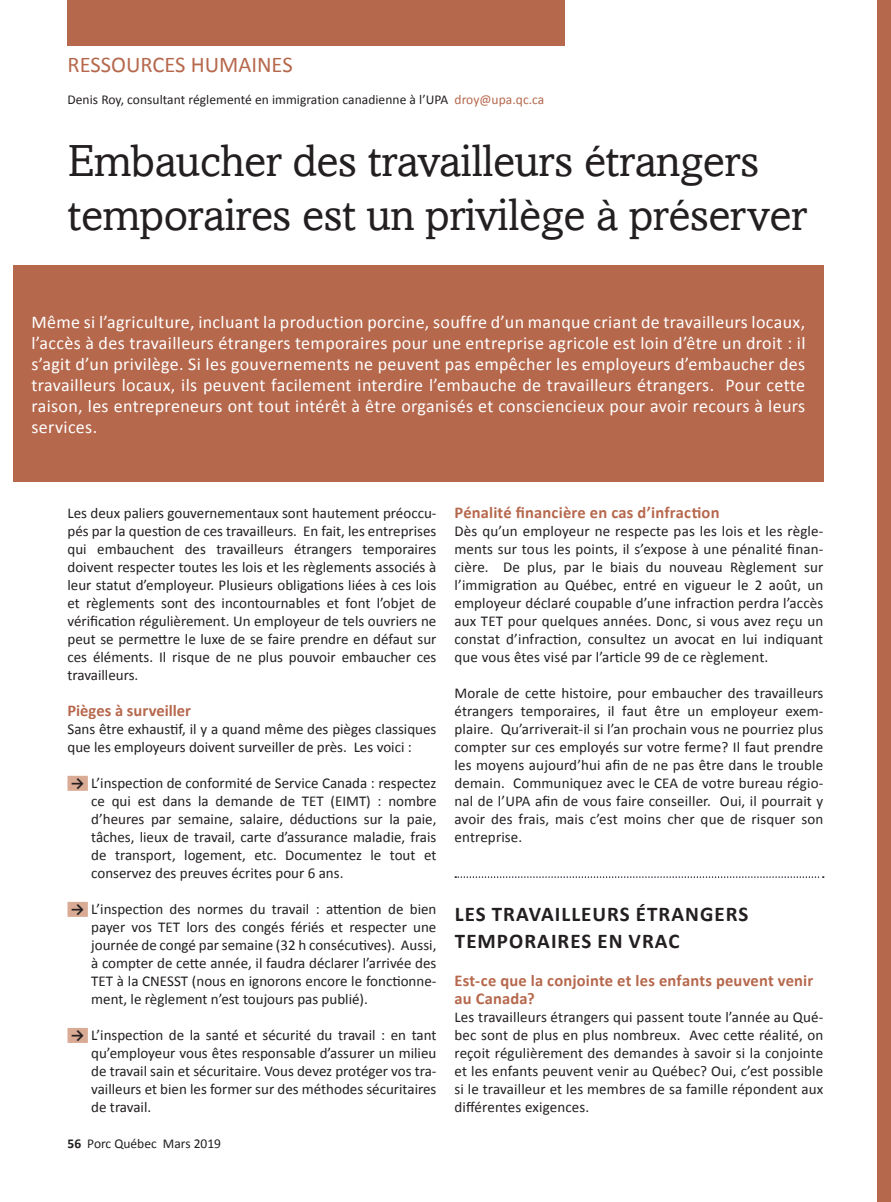
<style>
.page{position:relative;width:891px;height:1202px;background:#fff}
.page>*{position:absolute;margin:0;border:0;box-sizing:border-box;transform-origin:0 0}
.t1{font:45px/54px "Amasis";letter-spacing:-.01em;color:#231f20}
.t2{font:22.5px "Calibri";color:#b6684d}
.t3{font:700 21px/27px "Calibri";letter-spacing:.05em;color:#231f20}
.t4{font:18px/21px "Calibri";letter-spacing:.02em;color:#fff;text-align:justify}
.t5{font:700 16.5px/18px "Calibri";letter-spacing:.01em;color:#b6684d}
.t6{font:15px/18px "Calibri";color:#231f20;text-align:justify}
.t7{font:13.5px "Calibri";letter-spacing:.005em;color:#231f20}
.s1{color:#b6684d}
.s2{font-weight:700}
</style>
<div class="page">
<div style="left:878px;top:0;width:13px;height:1202px;background:#b6684d"></div>
<div style="left:68px;top:0;width:498px;height:46px;background:#b6684d"></div>
<div style="left:68px;top:775px;width:20px;height:15px;background:#d9aa94"></div>
<div style="left:68px;top:901px;width:20px;height:15px;background:#d9aa94"></div>
<div style="left:68px;top:1027px;width:20px;height:15px;background:#d9aa94"></div>
<div style="left:14px;top:265px;width:810px;height:216px;background:#b6684d"></div>
<svg style="left:455px;top:876px;width:369px;height:1px"></svg>
<h2 class="t2" style="left:68px;top:53px;width:227px">RESSOURCES HUMAINES</h2>
<p class="t7" style="left:68px;top:91px;width:478px">Denis Roy, consultant réglementé en immigration canadienne à l’UPA <span class="s1">droy@upa.qc.ca</span></p>
<h1 class="t1" style="left:68px;top:137px;width:741px">Embaucher des travailleurs étrangers temporaires est un privilège à préserver</h1>
<p class="t4" style="left:32px;top:311px;width:776px">Même si l’agriculture, incluant la production porcine, souffre d’un manque criant de travailleurs locaux, l’accès à des travailleurs étrangers temporaires pour une entreprise agricole est loin d’être un droit : il s’agit d’un privilège. Si les gouvernements ne peuvent pas empêcher les employeurs d’embaucher des travailleurs locaux, ils peuvent facilement interdire l’embauche de travailleurs étrangers. Pour cette raison, les entrepreneurs ont tout intérêt à être organisés et consciencieux pour avoir recours à leurs services.</p>
<p class="t6" style="left:68px;top:504px;width:370px">Les deux paliers gouvernementaux sont hautement préoccu&shy;pés par la question de ces travailleurs. En fait, les entreprises qui embauchent des travailleurs étrangers temporaires doivent respecter toutes les lois et les règlements associés à leur statut d’employeur. Plusieurs obligations liées à ces lois et règlements sont des incontournables et font l’objet de vérification régulièrement. Un employeur de tels ouvriers ne peut se permettre le luxe de se faire prendre en défaut sur ces éléments. Il risque de ne plus pouvoir embaucher ces travailleurs.</p>
<p class="t5" style="left:68px;top:700px;width:125px">Pièges à surveiller</p>
<p class="t6" style="left:68px;top:719px;width:370px">Sans être exhaustif, il y a quand même des pièges classiques que les employeurs doivent surveiller de près. Les voici :</p>
<p class="t6" style="left:91px;top:773px;width:347px;text-indent:-20px"><span class="s2">→</span> L’inspection de conformité de Service Canada : respectez ce qui est dans la demande de TET (EIMT) : nombre d’heures par semaine, salaire, déductions sur la paie, tâches, lieux de travail, carte d’assurance maladie, frais de transport, logement, etc. Documentez le tout et conservez des preuves écrites pour 6 ans.</p>
<p class="t6" style="left:91px;top:899px;width:347px;text-indent:-20px"><span class="s2">→</span> L’inspection des normes du travail : attention de bien payer vos TET lors des congés fériés et respecter une journée de congé par semaine (32 h consécutives). Aussi, à compter de cette année, il faudra déclarer l’arrivée des TET à la CNESST (nous en ignorons encore le fonctionne&shy;ment, le règlement n’est toujours pas publié).</p>
<p class="t6" style="left:91px;top:1025px;width:347px;text-indent:-20px"><span class="s2">→</span> L’inspection de la santé et sécurité du travail : en tant qu’employeur vous êtes responsable d’assurer un milieu de travail sain et sécuritaire. Vous devez protéger vos tra&shy;vailleurs et bien les former sur des méthodes sécuritaires de travail.</p>
<p class="t7" style="left:68px;top:1136px;width:155px"><span class="s2">56</span> Porc Québec Mars 2019</p>
<p class="t5" style="left:454px;top:502px;width:267px">Pénalité financière en cas d’infraction</p>
<p class="t6" style="left:454px;top:522px;width:370px">Dès qu’un employeur ne respecte pas les lois et les règle&shy;ments sur tous les points, il s’expose à une pénalité finan&shy;cière. De plus, par le biais du nouveau Règlement sur l’immigration au Québec, entré en vigueur le 2 août, un employeur déclaré coupable d’une infraction perdra l’accès aux TET pour quelques années. Donc, si vous avez reçu un constat d’infraction, consultez un avocat en lui indiquant que vous êtes visé par l’article 99 de ce règlement.</p>
<p class="t6" style="left:454px;top:683px;width:370px">Morale de cette histoire, pour embaucher des travailleurs étrangers temporaires, il faut être un employeur exem&shy;plaire. Qu’arriverait-il si l’an prochain vous ne pourriez plus compter sur ces employés sur votre ferme? Il faut prendre les moyens aujourd’hui afin de ne pas être dans le trouble demain. Communiquez avec le CEA de votre bureau régio&shy;nal de l’UPA afin de vous faire conseiller. Oui, il pourrait y avoir des frais, mais c’est moins cher que de risquer son entreprise.</p>
<h3 class="t3" style="left:455px;top:899px;width:295px">LES TRAVAILLEURS ÉTRANGERS<br>TEMPORAIRES EN VRAC</h3>
<p class="t5" style="left:454px;top:971px;width:360px">Est-ce que la conjointe et les enfants peuvent venir au Canada?</p>
<p class="t6" style="left:454px;top:1008px;width:370px">Les travailleurs étrangers qui passent toute l’année au Qué&shy;bec sont de plus en plus nombreux. Avec cette réalité, on reçoit régulièrement des demandes à savoir si la conjointe et les enfants peuvent venir au Québec? Oui, c’est possible si le travailleur et les membres de sa famille répondent aux différentes exigences.</p>
</div>
